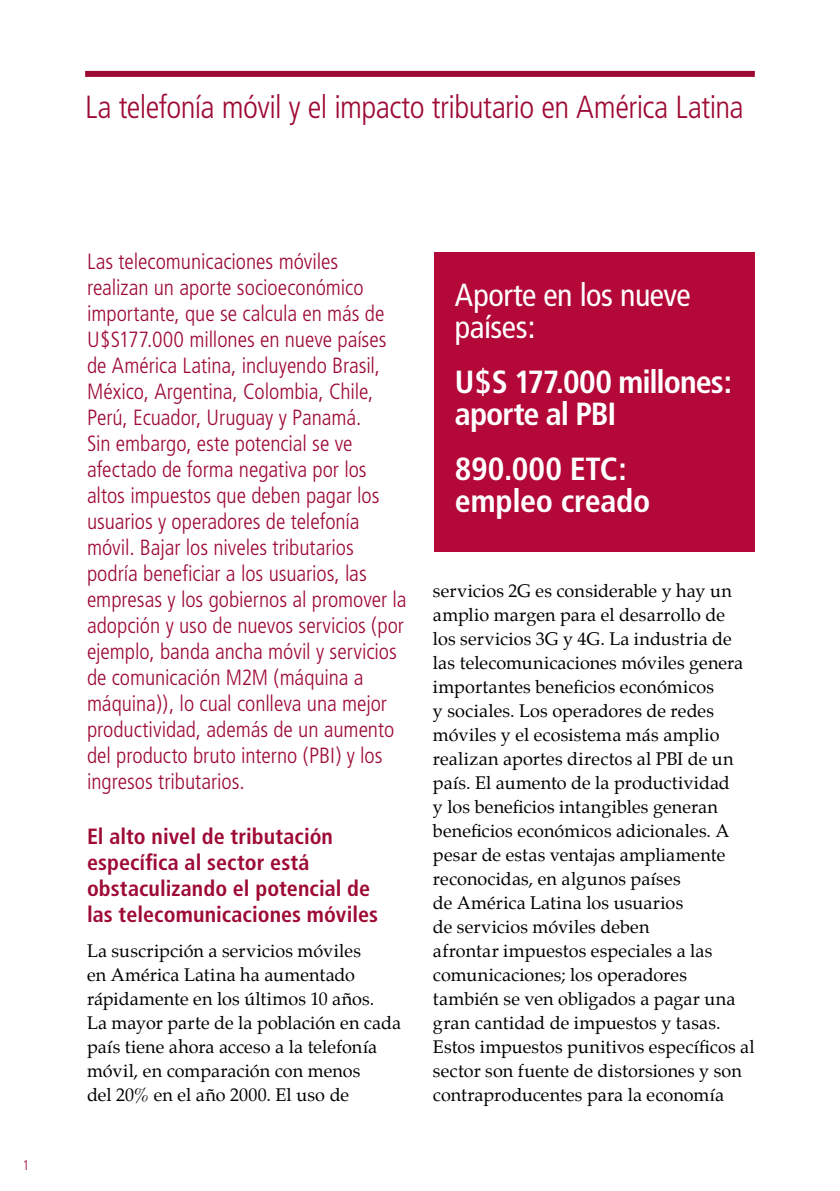
<style>
.page{position:relative;width:840px;height:1191px;background:#fff}
.page>*{position:absolute;margin:0;border:0;box-sizing:border-box;transform-origin:0 0}
.t1{font:700 condensed 32px/32px "Frutiger";letter-spacing:-.015em;color:#fff}
.t2{font:300 condensed 32px "Frutiger";letter-spacing:-.02em;color:#9e0a34}
.t3{font:condensed 32px/32px "Frutiger";letter-spacing:-.015em;color:#fff}
.t4{font:300 condensed 22px/26px "Frutiger";letter-spacing:-.005em;color:#9e0a34}
.t5{font:700 condensed 22px/26px "Frutiger";letter-spacing:.005em;color:#9e0a34}
.t6{font:18px/24px "Palatino";letter-spacing:.005em;color:#000}
.t7{font:300 condensed 14px "Frutiger";color:#9e0a34}
</style>
<div class="page">
<div style="left:85px;top:71px;width:669px;height:6px;background:#9e0a34"></div>
<div style="left:434px;top:252px;width:320px;height:300px;background:#b30838"></div>
<p class="t7" style="left:22px;top:1156px;width:8px">1</p>
<h1 class="t2" style="left:85px;top:88px;width:659px">La telefonía móvil y el impacto tributario en América Latina</h1>
<p class="t4" style="left:87px;top:248px;width:321px">Las telecomunicaciones móviles<br>realizan un aporte socioeconómico importante, que se calcula en más de U$S177.000 millones en nueve países de América Latina, incluyendo Brasil, México, Argentina, Colombia, Chile, Perú, Ecuador, Uruguay y Panamá.<br>Sin embargo, este potencial se ve afectado de forma negativa por los altos impuestos que deben pagar los usuarios y operadores de telefonía móvil. Bajar los niveles tributarios podría beneficiar a los usuarios, las empresas y los gobiernos al promover la adopción y uso de nuevos servicios (por ejemplo, banda ancha móvil y servicios de comunicación M2M (máquina a máquina)), lo cual conlleva una mejor productividad, además de un aumento del producto bruto interno (PBI) y los ingresos tributarios.</p>
<p class="t5" style="left:87px;top:823px;width:292px">El alto nivel de tributación específica al sector está obstaculizando el potencial de las telecomunicaciones móviles</p>
<p class="t6" style="left:87px;top:938px;width:315px">La suscripción a servicios móviles<br>en América Latina ha aumentado rápidamente en los últimos 10 años.<br>La mayor parte de la población en cada país tiene ahora acceso a la telefonía móvil, en comparación con menos<br>del 20% en el año 2000. El uso de</p>
<h1 class="t3" style="left:454px;top:279px;width:237px">Aporte en los nueve países:</h1>
<h1 class="t1" style="left:454px;top:366px;width:278px">U$S 177.000 millones: aporte al PBI</h1>
<h1 class="t1" style="left:454px;top:453px;width:197px">890.000 ETC: empleo creado</h1>
<p class="t6" style="left:432px;top:579px;width:323px">servicios 2G es considerable y hay un amplio margen para el desarrollo de<br>los servicios 3G y 4G. La industria de las telecomunicaciones móviles genera importantes beneficios económicos<br>y sociales. Los operadores de redes móviles y el ecosistema más amplio realizan aportes directos al PBI de un país. El aumento de la productividad<br>y los beneficios intangibles generan beneficios económicos adicionales. A pesar de estas ventajas ampliamente reconocidas, en algunos países<br>de América Latina los usuarios<br>de servicios móviles deben<br>afrontar impuestos especiales a las comunicaciones; los operadores también se ven obligados a pagar una gran cantidad de impuestos y tasas.<br>Estos impuestos punitivos específicos al sector son fuente de distorsiones y son contraproducentes para la economía</p>
</div>
